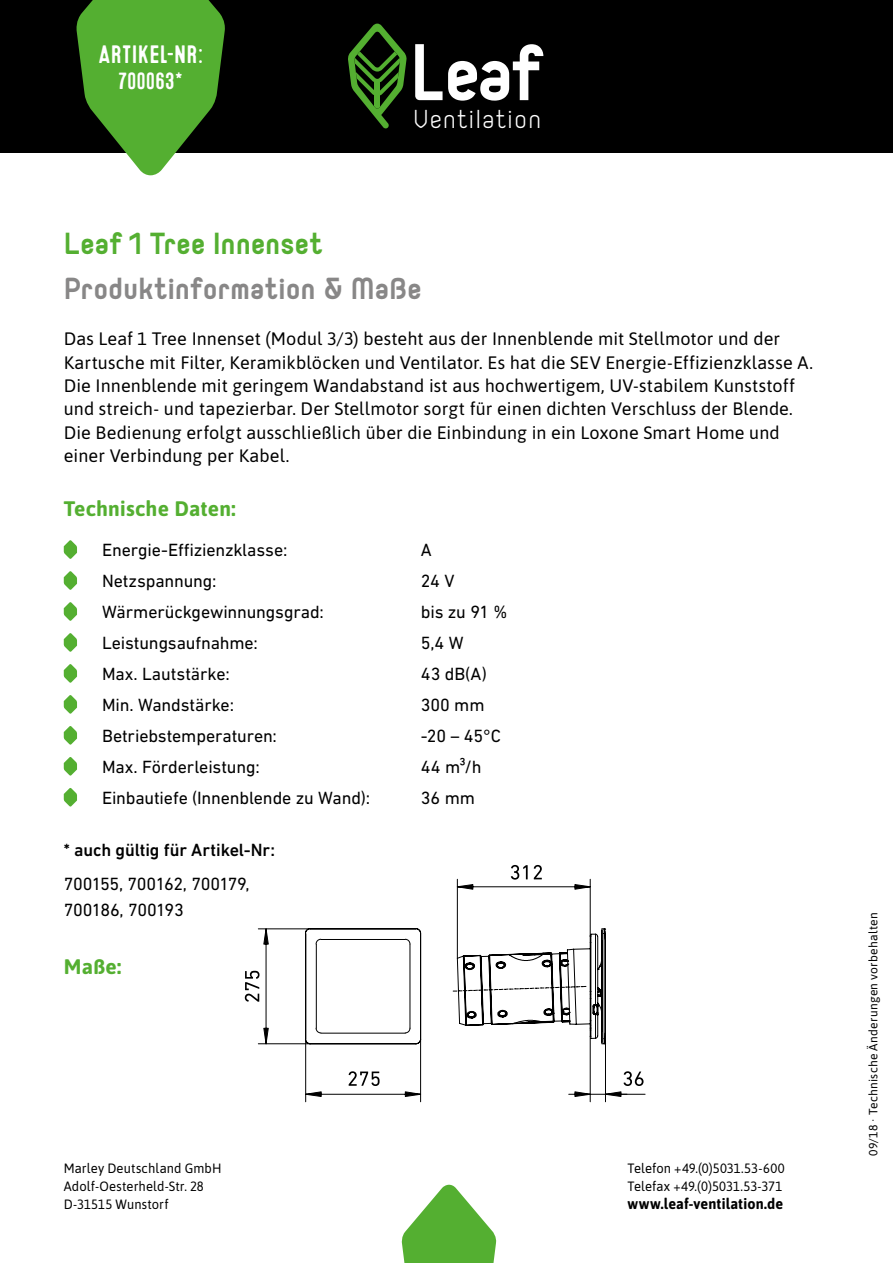
<style>
.page{position:relative;width:893px;height:1263px;background:#fff}
.page>*{position:absolute;margin:0;border:0;box-sizing:border-box;transform-origin:0 0}
.t1{font:700 37.5px "Orev";color:#888787}
.t2{font:700 37.5px "Orev";color:#54af31}
.t3{font:300 31.95px "Orev";letter-spacing:.03em;color:#fff}
.t4{font:25.2px "Microbrew Soft One";letter-spacing:-.005em;color:#fff}
.t5{font:23.4px "Microbrew Soft One";color:#fff}
.t6{font:700 21px "Asap";letter-spacing:.01em;color:#54af31}
.t7{font:18px/23.4px "Asap";letter-spacing:.005em;color:#000}
.t8{font:18px/25.8px "DIN Next LT Pro";letter-spacing:-.01em;color:#000}
.t9{font:500 18px "DIN Next LT Pro";letter-spacing:-.005em;color:#000}
.t10{font:700 15px "Asap";letter-spacing:.01em;color:#000;scale:.96 1}
.t11{font:13.5px/18px "Asap";letter-spacing:.01em;color:#000;scale:.96 1}
.t12{font:12px "Asap";letter-spacing:.025em;color:#000}
</style>
<div class="page">
<div style="left:0;top:0;width:893px;height:153px;background:#000"></div>
<svg style="left:415px;top:44px;width:128px;height:57px"></svg>
<svg style="left:348px;top:24px;width:59px;height:104px"></svg>
<svg style="left:76px;top:0;width:149px;height:175px"></svg>
<svg style="left:64px;top:540px;width:13px;height:19px"></svg>
<svg style="left:64px;top:571px;width:13px;height:19px"></svg>
<svg style="left:64px;top:602px;width:13px;height:19px"></svg>
<svg style="left:64px;top:633px;width:13px;height:19px"></svg>
<svg style="left:64px;top:664px;width:13px;height:19px"></svg>
<svg style="left:64px;top:695px;width:13px;height:19px"></svg>
<svg style="left:64px;top:726px;width:13px;height:19px"></svg>
<svg style="left:64px;top:757px;width:13px;height:19px"></svg>
<svg style="left:64px;top:788px;width:13px;height:19px"></svg>
<hr style="left:590px;top:1094px;width:55px;height:1px;background:#000">
<hr style="left:457px;top:879px;width:1px;height:79px;background:#000">
<hr style="left:590px;top:879px;width:1px;height:57px;background:#000">
<hr style="left:258px;top:1043px;width:52px;height:1px;background:#000">
<hr style="left:258px;top:928px;width:52px;height:1px;background:#000">
<svg style="left:299px;top:928px;width:344px;height:174px"></svg>
<svg style="left:456px;top:865px;width:135px;height:25px"></svg>
<svg style="left:245px;top:928px;width:24px;height:117px"></svg>
<svg style="left:401px;top:1185px;width:96px;height:78px"></svg>
<h3 class="t4" style="left:98px;top:40px;width:107px">ARTIKEL-NR:</h3>
<p class="t5" style="left:118px;top:68px;width:67px">700063*</p>
<h2 class="t3" style="left:413px;top:102px;width:130px">Ventilation</h2>
<h1 class="t2" style="left:64px;top:221px;width:260px">Leaf 1 Tree Innenset</h1>
<h1 class="t1" style="left:64px;top:266px;width:359px">Produktinformation &amp; Maße</h1>
<p class="t7" style="left:64px;top:326px;width:751px">Das Leaf 1 Tree Innenset (Modul 3/3) besteht aus der Innenblende mit Stellmotor und der Kartusche mit Filter, Keramikblöcken und Ventilator. Es hat die SEV Energie-Effizienzklasse A.<br>Die Innenblende mit geringem Wandabstand ist aus hochwertigem, UV-stabilem Kunststoff und streich- und tapezierbar. Der Stellmotor sorgt für einen dichten Verschluss der Blende.<br>Die Bedienung erfolgt ausschließlich über die Einbindung in ein Loxone Smart Home und einer Verbindung per Kabel.</p>
<p class="t6" style="left:64px;top:493px;width:173px">Technische Daten:</p>
<p class="t8" style="left:102px;top:537px;width:187px">Energie-Effizienzklasse:</p>
<p class="t8" style="left:421px;top:537px;width:12px">A</p>
<p class="t8" style="left:102px;top:568px;width:116px">Netzspannung:</p>
<p class="t8" style="left:421px;top:568px;width:35px">24 V</p>
<p class="t8" style="left:102px;top:599px;width:223px">Wärmerückgewinnungsgrad:</p>
<p class="t8" style="left:421px;top:599px;width:88px">bis zu 91 %</p>
<p class="t8" style="left:102px;top:630px;width:157px">Leistungsaufnahme:</p>
<p class="t8" style="left:421px;top:630px;width:44px">5,4 W</p>
<p class="t8" style="left:102px;top:661px;width:129px">Max. Lautstärke:</p>
<p class="t8" style="left:421px;top:661px;width:67px">43 dB(A)</p>
<p class="t8" style="left:102px;top:692px;width:133px">Min. Wandstärke:</p>
<p class="t8" style="left:421px;top:692px;width:65px">300 mm</p>
<p class="t8" style="left:102px;top:723px;width:176px">Betriebstemperaturen:</p>
<p class="t8" style="left:421px;top:723px;width:81px">-20 – 45°C</p>
<p class="t8" style="left:102px;top:754px;width:159px">Max. Förderleistung:</p>
<p class="t8" style="left:421px;top:754px;width:62px">44 m³/h</p>
<p class="t8" style="left:102px;top:785px;width:269px">Einbautiefe (Innenblende zu Wand):</p>
<p class="t8" style="left:421px;top:785px;width:55px">36 mm</p>
<p class="t9" style="left:64px;top:840px;width:213px">* auch gültig für Artikel-Nr:</p>
<p class="t8" style="left:64px;top:871px;width:187px">700155, 700162, 700179,<br>700186, 700193</p>
<p class="t6" style="left:64px;top:952px;width:59px">Maße:</p>
<p class="t11" style="left:64px;top:1158px;width:166px">Marley Deutschland GmbH<br>Adolf-Oesterheld-Str. 28<br>D-31515 Wunstorf</p>
<p class="t11" style="left:628px;top:1158px;width:165px">Telefon +49.(0)5031.53-600<br>Telefax +49.(0)5031.53-371</p>
<p class="t10" style="left:628px;top:1193px;width:164px">www.leaf-ventilation.de</p>
<p class="t12" style="left:865px;top:1156px;width:245px;rotate:-90deg">09/18 · Technische Änderungen vorbehalten</p>
</div>
